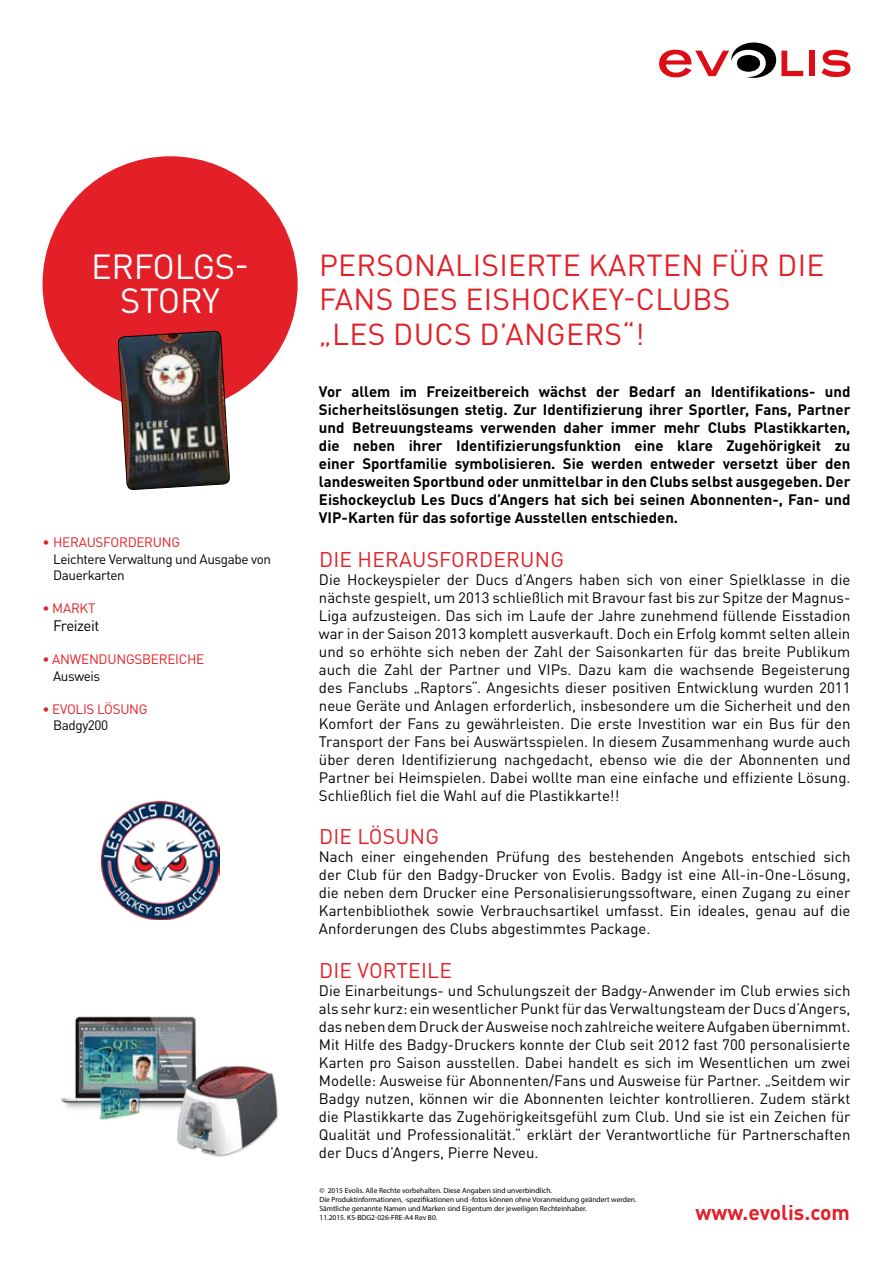
<style>
.page{position:relative;width:893px;height:1263px;background:#fff}
.page>*{position:absolute;margin:0;border:0;box-sizing:border-box;transform-origin:0 0}
.t1{font:34.5px/34.5px "DINOT";letter-spacing:-.015em;color:#fff;text-align:center}
.t2{font:30px/34.5px "DINOT";letter-spacing:.01em;color:#e31f27}
.t3{font:21px "DINOT";letter-spacing:.01em;color:#e31f27}
.t4{font:700 21px "DINOT";color:#e31f27}
.t5{font:15px/18px "DINOT";color:#000;text-align:justify}
.t6{font:700 15px/18px "DINOT";color:#000;text-align:justify}
.t7{font:15px "DINOT";letter-spacing:-.03em;color:#000}
.t8{font:13.5px/16.5px "DINOT";letter-spacing:-.03em;color:#000}
.t9{font:13.5px "DINOT";letter-spacing:-.02em;color:#e31f27}
.t10{font:7.5px/9px "Myriad Pro";color:#000}
</style>
<div class="page">
<div style="left:43px;top:156px;width:255px;height:255px;background:#e31f27;border-radius:50%"></div>
<div style="left:809px;top:51px;width:6px;height:25px;background:#dc0d15"></div>
<svg style="left:822px;top:50px;width:28px;height:27px"></svg>
<svg style="left:659px;top:43px;width:144px;height:35px"></svg>
<img style="left:61px;top:1016px;width:217px;height:141px">
<img style="left:118px;top:331px;width:112px;height:159px">
<img style="left:102px;top:801px;width:118px;height:118px">
<h1 class="t1" style="left:91px;top:249px;width:160px">ERFOLGS-<br>STORY</h1>
<h2 class="t2" style="left:319px;top:247px;width:507px">PERSONALISIERTE KARTEN FÜR DIE<br>FANS DES EISHOCKEY-CLUBS<br>„LES DUCS D’ANGERS“!</h2>
<p class="t6" style="left:319px;top:382px;width:533px">Vor allem im Freizeitbereich wächst der Bedarf an Identifikations- und Sicherheitslösungen stetig. Zur Identifizierung ihrer Sportler, Fans, Partner und Betreuungsteams verwenden daher immer mehr Clubs Plastikkarten, die neben ihrer Identifizierungsfunktion eine klare Zugehörigkeit zu einer Sportfamilie symbolisieren. Sie werden entweder versetzt über den landesweiten Sportbund oder unmittelbar in den Clubs selbst ausgegeben. Der Eishockeyclub Les Ducs d’Angers hat sich bei seinen Abonnenten-, Fan- und VIP-Karten für das sofortige Ausstellen entschieden.</p>
<h3 class="t3" style="left:319px;top:546px;width:247px">DIE HERAUSFORDERUNG</h3>
<p class="t5" style="left:319px;top:570px;width:533px">Die Hockeyspieler der Ducs d’Angers haben sich von einer Spielklasse in die nächste gespielt, um 2013 schließlich mit Bravour fast bis zur Spitze der Magnus-Liga aufzusteigen. Das sich im Laufe der Jahre zunehmend füllende Eisstadion war in der Saison 2013 komplett ausverkauft. Doch ein Erfolg kommt selten allein und so erhöhte sich neben der Zahl der Saisonkarten für das breite Publikum auch die Zahl der Partner und VIPs. Dazu kam die wachsende Begeisterung des Fanclubs „Raptors“. Angesichts dieser positiven Entwicklung wurden 2011 neue Geräte und Anlagen erforderlich, insbesondere um die Sicherheit und den Komfort der Fans zu gewährleisten. Die erste Investition war ein Bus für den Transport der Fans bei Auswärtsspielen. In diesem Zusammenhang wurde auch über deren Identifizierung nachgedacht, ebenso wie die der Abonnenten und Partner bei Heimspielen. Dabei wollte man eine einfache und effiziente Lösung.<br>Schließlich fiel die Wahl auf die Plastikkarte!!</p>
<h3 class="t3" style="left:319px;top:824px;width:122px">DIE LÖSUNG</h3>
<p class="t5" style="left:319px;top:848px;width:533px">Nach einer eingehenden Prüfung des bestehenden Angebots entschied sich der Club für den Badgy-Drucker von Evolis. Badgy ist eine All-in-One-Lösung, die neben dem Drucker eine Personalisierungssoftware, einen Zugang zu einer Kartenbibliothek sowie Verbrauchsartikel umfasst. Ein ideales, genau auf die Anforderungen des Clubs abgestimmtes Package.</p>
<h3 class="t3" style="left:319px;top:957px;width:135px">DIE VORTEILE</h3>
<p class="t5" style="left:319px;top:981px;width:533px">Die Einarbeitungs- und Schulungszeit der Badgy-Anwender im Club erwies sich als sehr kurz: ein wesentlicher Punkt für das Verwaltungsteam der Ducs d’Angers, das neben dem Druck der Ausweise noch zahlreiche weitere Aufgaben übernimmt.<br>Mit Hilfe des Badgy-Druckers konnte der Club seit 2012 fast 700 personalisierte Karten pro Saison ausstellen. Dabei handelt es sich im Wesentlichen um zwei Modelle: Ausweise für Abonnenten/Fans und Ausweise für Partner. „Seitdem wir Badgy nutzen, können wir die Abonnenten leichter kontrollieren. Zudem stärkt die Plastikkarte das Zugehörigkeitsgefühl zum Club. Und sie ist ein Zeichen für Qualität und Professionalität.“ erklärt der Verantwortliche für Partnerschaften der Ducs d’Angers, Pierre Neveu.</p>
<p class="t9" style="left:43px;top:534px;width:139px">• HERAUSFORDERUNG</p>
<p class="t8" style="left:53px;top:550px;width:219px">Leichtere Verwaltung und Ausgabe von<br>Dauerkarten</p>
<p class="t9" style="left:43px;top:600px;width:55px">• MARKT</p>
<p class="t7" style="left:53px;top:616px;width:48px">Freizeit</p>
<p class="t9" style="left:43px;top:651px;width:163px">• ANWENDUNGSBEREICHE</p>
<p class="t8" style="left:53px;top:667px;width:48px">Ausweis</p>
<p class="t9" style="left:43px;top:700px;width:107px">• EVOLIS LÖSUNG</p>
<p class="t8" style="left:53px;top:717px;width:57px">Badgy200</p>
<p class="t10" style="left:319px;top:1185px;width:319px">© 2015 Evolis. Alle Rechte vorbehalten. Diese Angaben sind unverbindlich.<br>Die Produktinformationen, -spezifikationen und -fotos können ohne Voranmeldung geändert werden.<br>Sämtliche genannte Namen und Marken sind Eigentum der jeweiligen Rechteinhaber.<br>11.2015. KS-BDG2-026-FRE-A4 Rev B0.</p>
<h3 class="t4" style="left:695px;top:1198px;width:156px">www.evolis.com</h3>
</div>
